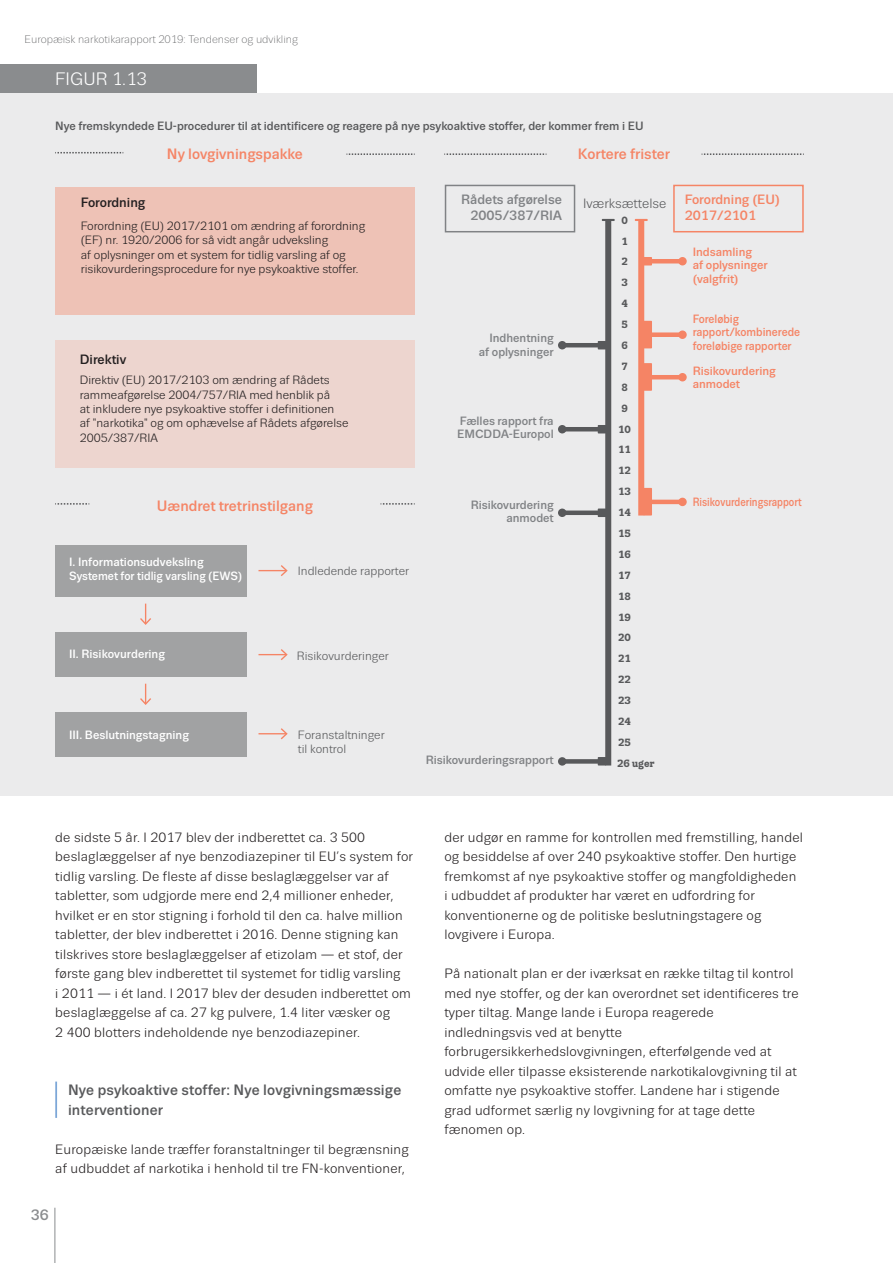
<style>
.page{position:relative;width:893px;height:1263px;background:#fff}
.page>*{position:absolute;margin:0;border:0;box-sizing:border-box;transform-origin:0 0}
.figure_number{font:18px "Trivia Sans";color:#fff}
.t2_blue{font:500 15px/19.5px "Trivia Sans";letter-spacing:.01em;color:#58595b}
.t1{font:500 15px "Trivia Sans";color:#f58465}
.t2{font:500 15px "Trivia Sans";color:#8a8c8e}
.body{font:13.5px/19.5px "Trivia Sans";letter-spacing:.015em;color:#231f20}
.t3{font:500 13.5px/16.2px "Trivia Sans";color:#808285;text-align:right}
.t4{font:500 13.5px/16.2px "Trivia Sans";color:#f58465}
.t5{font:500 13.5px "Trivia Sans";color:#231f20}
.t6{font:13.5px "Trivia Sans";color:#58595b}
.t7{font:12px/14.4px "Trivia Sans";color:#231f20}
.t8{font:500 12px/13.5px "Trivia Sans";color:#808285;text-align:right}
.figure_title{font:500 12px "Trivia Sans";color:#58595b}
.t9{font:500 12px/14.4px "Trivia Sans";color:#fff}
.t10{font:12px/14.4px "Trivia Sans";color:#58595b}
.t11{font:500 12px/13.5px "Trivia Sans";color:#f58465}
.t12{font:500 12px/13.5px "Trivia Sans";color:#f58465;scale:.94 1}
.t13{font:500 12px "Trivia Sans";color:#f58465;scale:.85 1}
.t14{font:300 10.95px "Trivia Sans";color:#58595b}
.t15{font:700 10.5px/20.9px "Trivia Slab";color:#58595b}
</style>
<div class="page">
<hr style="left:55px;top:1208px;width:1px;height:55px;background:#8a8c8e">
<hr style="left:55px;top:1081px;width:2px;height:37px;background:#7da7d8">
<div style="left:0;top:64px;width:256px;height:30px;background:#8a8c8e"></div>
<div style="left:0;top:94px;width:893px;height:702px;background:#ebebec"></div>
<div style="left:605px;top:221px;width:6px;height:544px;background:#58595b"></div>
<div style="left:638px;top:220px;width:6px;height:295px;background:#f58465"></div>
<div style="left:55px;top:187px;width:360px;height:128px;background:#eec2b6"></div>
<div style="left:55px;top:340px;width:360px;height:128px;background:#edd5cf"></div>
<svg style="left:55px;top:152px;width:69px;height:1px"></svg>
<svg style="left:347px;top:153px;width:68px;height:2px"></svg>
<svg style="left:55px;top:503px;width:35px;height:2px"></svg>
<svg style="left:381px;top:503px;width:34px;height:2px"></svg>
<svg style="left:444px;top:153px;width:103px;height:2px"></svg>
<svg style="left:702px;top:153px;width:102px;height:2px"></svg>
<div style="left:55px;top:545px;width:192px;height:51px;background:#a1a2a3"></div>
<svg style="left:258px;top:565px;width:30px;height:11px"></svg>
<div style="left:55px;top:712px;width:192px;height:44px;background:#a1a2a3"></div>
<svg style="left:140px;top:684px;width:11px;height:21px"></svg>
<svg style="left:140px;top:604px;width:11px;height:21px"></svg>
<div style="left:55px;top:632px;width:192px;height:44px;background:#a1a2a3"></div>
<svg style="left:258px;top:649px;width:30px;height:11px"></svg>
<svg style="left:258px;top:728px;width:30px;height:11px"></svg>
<hr style="left:641px;top:259px;width:42px;height:4px;background:#f58465">
<div style="left:678px;top:257px;width:9px;height:8px;background:#f58465;border-radius:50%"></div>
<div style="left:641px;top:332px;width:42px;height:5px;background:#f58465"></div>
<div style="left:678px;top:330px;width:9px;height:9px;background:#f58465;border-radius:50%"></div>
<hr style="left:641px;top:375px;width:42px;height:4px;background:#f58465">
<div style="left:678px;top:373px;width:9px;height:8px;background:#f58465;border-radius:50%"></div>
<hr style="left:562px;top:343px;width:47px;height:4px;background:#58595b">
<div style="left:558px;top:341px;width:8px;height:8px;background:#58595b;border-radius:50%"></div>
<div style="left:445px;top:185px;width:130px;height:47px;border:2px solid #808285"></div>
<div style="left:673px;top:185px;width:131px;height:47px;border:2px solid #f58465"></div>
<hr style="left:641px;top:500px;width:42px;height:4px;background:#f58465">
<div style="left:678px;top:498px;width:9px;height:8px;background:#f58465;border-radius:50%"></div>
<div style="left:598px;top:341px;width:8px;height:8px;background:#58595b"></div>
<div style="left:643px;top:488px;width:9px;height:27px;background:#f58465"></div>
<div style="left:643px;top:321px;width:9px;height:27px;background:#f58465"></div>
<div style="left:643px;top:363px;width:9px;height:28px;background:#f58465"></div>
<hr style="left:562px;top:427px;width:47px;height:4px;background:#58595b">
<div style="left:558px;top:425px;width:8px;height:8px;background:#58595b;border-radius:50%"></div>
<div style="left:562px;top:759px;width:47px;height:5px;background:#58595b"></div>
<div style="left:558px;top:757px;width:8px;height:9px;background:#58595b;border-radius:50%"></div>
<div style="left:562px;top:510px;width:47px;height:5px;background:#58595b"></div>
<div style="left:558px;top:508px;width:8px;height:9px;background:#58595b;border-radius:50%"></div>
<div style="left:598px;top:508px;width:8px;height:9px;background:#58595b"></div>
<div style="left:598px;top:425px;width:8px;height:8px;background:#58595b"></div>
<svg style="left:602px;top:219px;width:13px;height:2px"></svg>
<svg style="left:635px;top:219px;width:13px;height:2px"></svg>
<div style="left:643px;top:257px;width:9px;height:8px;background:#f58465"></div>
<div style="left:598px;top:757px;width:8px;height:8px;background:#58595b"></div>
<p class="t14" style="left:25px;top:33px;width:275px">Europæisk narkotikarapport 2019: Tendenser og udvikling</p>
<p class="figure_number" style="left:55px;top:69px;width:93px">FIGUR 1.13</p>
<p class="figure_title" style="left:55px;top:119px;width:590px">Nye fremskyndede EU-procedurer til at identificere og reagere på nye psykoaktive stoffer, der kommer frem i EU</p>
<p class="t1" style="left:167px;top:146px;width:137px">Ny lovgivningspakke</p>
<p class="t1" style="left:578px;top:146px;width:94px">Kortere frister</p>
<p class="t5" style="left:81px;top:195px;width:66px">Forordning</p>
<p class="t7" style="left:81px;top:219px;width:286px">Forordning (EU) 2017/2101 om ændring af forordning (EF) nr. 1920/2006 for så vidt angår udveksling<br>af oplysninger om et system for tidlig varsling af og risikovurderingsprocedure for nye psykoaktive stoffer.</p>
<p class="t5" style="left:80px;top:352px;width:48px">Direktiv</p>
<p class="t7" style="left:80px;top:373px;width:270px">Direktiv (EU) 2017/2103 om ændring af Rådets rammeafgørelse 2004/757/RIA med henblik på<br>at inkludere nye psykoaktive stoffer i definitionen<br>af "narkotika" og om ophævelse af Rådets afgørelse 2005/387/RIA</p>
<p class="t1" style="left:157px;top:498px;width:158px">Uændret tretrinstilgang</p>
<p class="t9" style="left:69px;top:555px;width:175px">I. Informationsudveksling<br>Systemet for tidlig varsling (EWS)</p>
<p class="t10" style="left:298px;top:564px;width:113px">Indledende rapporter</p>
<p class="t9" style="left:69px;top:647px;width:97px">II. Risikovurdering</p>
<p class="t10" style="left:297px;top:648px;width:93px">Risikovurderinger</p>
<p class="t9" style="left:69px;top:728px;width:121px">III. Beslutningstagning</p>
<p class="t10" style="left:298px;top:728px;width:88px">Foranstaltninger til kontrol</p>
<p class="t3" style="left:461px;top:192px;width:102px">Rådets afgørelse<br>2005/387/RIA</p>
<p class="t4" style="left:685px;top:192px;width:97px">Forordning (EU)<br>2017/2101</p>
<p class="t6" style="left:583px;top:196px;width:85px">Iværksættelse</p>
<p class="t15" style="left:618px;top:210px;width:14px;text-align:center">0<br>1<br>2<br>3<br>4<br>5<br>6<br>7<br>8<br>9<br>10<br>11<br>12<br>13<br>14<br>15<br>16<br>17<br>18<br>19<br>20<br>21<br>22<br>23<br>24</p>
<p class="t11" style="left:693px;top:245px;width:77px">Indsamling<br>af oplysninger (valgfrit)</p>
<p class="t12" style="left:693px;top:312px;width:116px">Foreløbig rapport/kombinerede foreløbige rapporter</p>
<p class="t8" style="left:479px;top:332px;width:77px">Indhentning af oplysninger</p>
<p class="t11" style="left:693px;top:364px;width:85px">Risikovurdering anmodet</p>
<p class="t8" style="left:457px;top:414px;width:98px;text-align:left">Fælles rapport fra<br>EMCDDA-Europol</p>
<p class="t13" style="left:693px;top:495px;width:130px">Risikovurderingsrapport</p>
<p class="t8" style="left:471px;top:498px;width:85px">Risikovurdering anmodet</p>
<p class="t8" style="left:426px;top:753px;width:130px">Risikovurderingsrapport</p>
<p class="t15" style="left:617px;top:732px;width:39px">25<br>26 uger</p>
<p class="body" style="left:55px;top:827px;width:359px">de sidste 5 år. I 2017 blev der indberettet ca. 3 500 beslaglæggelser af nye benzodiazepiner til EU’s system for tidlig varsling. De fleste af disse beslaglæggelser var af tabletter, som udgjorde mere end 2,4 millioner enheder, hvilket er en stor stigning i forhold til den ca. halve million tabletter, der blev indberettet i 2016. Denne stigning kan tilskrives store beslaglæggelser af etizolam — et stof, der første gang blev indberettet til systemet for tidlig varsling<br>i 2011 — i ét land. I 2017 blev der desuden indberettet om beslaglæggelse af ca. 27 kg pulvere, 1.4 liter væsker og<br>2 400 blotters indeholdende nye benzodiazepiner.</p>
<p class="t2_blue" style="left:68px;top:1081px;width:335px">Nye psykoaktive stoffer: Nye lovgivningsmæssige interventioner</p>
<p class="body" style="left:55px;top:1139px;width:355px">Europæiske lande træffer foranstaltninger til begrænsning af udbuddet af narkotika i henhold til tre FN-konventioner,</p>
<p class="t2" style="left:31px;top:1207px;width:19px">36</p>
<p class="body" style="left:444px;top:827px;width:360px">der udgør en ramme for kontrollen med fremstilling, handel og besiddelse af over 240 psykoaktive stoffer. Den hurtige fremkomst af nye psykoaktive stoffer og mangfoldigheden<br>i udbuddet af produkter har været en udfordring for konventionerne og de politiske beslutningstagere og lovgivere i Europa.</p>
<p class="body" style="left:444px;top:964px;width:356px">På nationalt plan er der iværksat en række tiltag til kontrol med nye stoffer, og der kan overordnet set identificeres tre typer tiltag. Mange lande i Europa reagerede indledningsvis ved at benytte forbrugersikkerhedslovgivningen, efterfølgende ved at udvide eller tilpasse eksisterende narkotikalovgivning til at omfatte nye psykoaktive stoffer. Landene har i stigende grad udformet særlig ny lovgivning for at tage dette fænomen op.</p>
</div>
